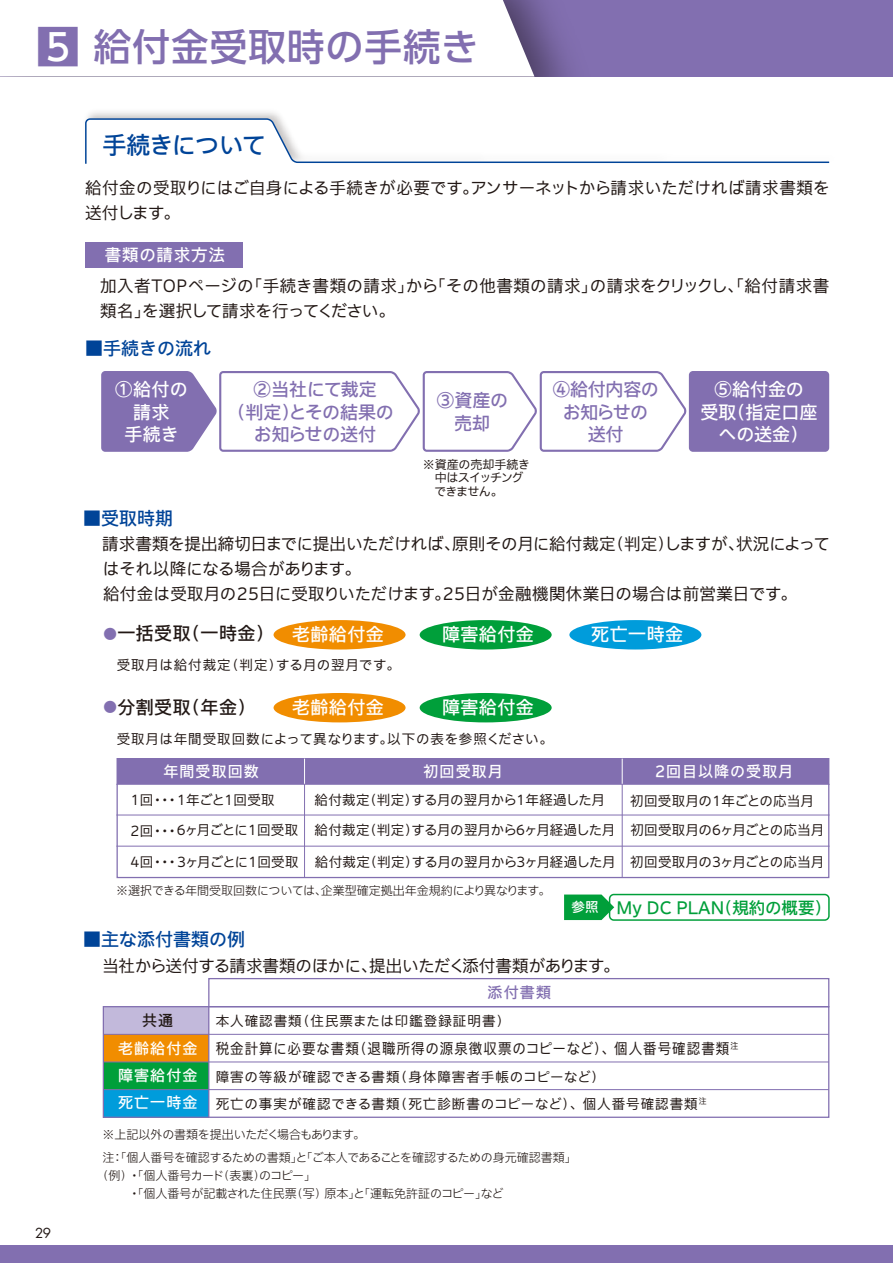
<style>
.page{position:relative;width:893px;height:1263px;background:#fff}
.page>*{position:absolute;margin:0;border:0;box-sizing:border-box;transform-origin:0 0}
.t1{font:500 37.5px "UD Shin Go Pro";letter-spacing:.03em;color:#826fb0}
.t2{font:500 24px "Iwa UCDA Goth Std";letter-spacing:-.045em;color:#004498}
.t3{font:500 18px/22.5px "Iwa UCDA Goth Std";letter-spacing:-.015em;color:#826fb0;text-align:center}
.t4{font:500 18px/22.5px "Iwa UCDA Goth Std";letter-spacing:.025em;color:#fff;text-align:center}
.t5{font:500 18px "Iwa UCDA Goth Std";letter-spacing:.025em;color:#221815}
.t6{font:500 18px "Iwa UCDA Goth Std";color:#004498}
.t7{font:500 18px/22.5px "Iwa UCDA Goth Std";color:#fff;text-align:center}
.t8{font:16.5px/24.8px "Iwa UCDA Goth Std R2";letter-spacing:.005em;color:#221815}
.t9{font:500 16.5px "Iwa UCDA Goth Std";color:#009f3a}
.t10{font:500 16.5px "Iwa UCDA Goth Std";letter-spacing:.05em;color:#fff}
.t11{font:500 15px "Iwa UCDA Goth Std";letter-spacing:.075em;color:#fff}
.t12{font:500 15px "Iwa UCDA Goth Std";color:#826fb0}
.t13{font:500 15px "Iwa UCDA Goth Std";color:#221815}
.t14{font:14.7px "Iwa UCDA Goth Std R2";letter-spacing:.075em;color:#221815;scale:.92 1}
.t15{font:13.5px "Iwa UCDA Goth Std R2";letter-spacing:-.015em;color:#221815}
.t16{font:13.5px/27px "Iwa UCDA Goth Std R2";letter-spacing:.075em;color:#221815}
.t17{font:13.5px "Iwa UCDA Goth Std R2";letter-spacing:.055em;color:#221815}
.t18{font:13.5px "Iwa UCDA Goth Std R2";letter-spacing:.025em;color:#221815}
.t19{font:13.5px "Iwa UCDA Goth Std R2";letter-spacing:-.005em;color:#221815}
.t20{font:13.5px "Futura Std";color:#221815}
.t21{font:300 12px/23.1px "Iwa UCDA Goth Std";letter-spacing:-.01em;color:#221815}
.t22{font:12px/13.5px "Iwa UCDA Goth Std R2";letter-spacing:-.045em;color:#221815}
.s1{font-size:43.2px}
.s2{font-size:13.5px;color:#826fb0}
.s3{color:#fff}
.s4{font-size:13.5px;color:#fff}
.s5{font-family:"Iwa UCDA Goth Std";font-weight:500;font-size:15px;color:#fff}
</style>
<div class="page">
<div style="left:117px;top:759px;width:712px;height:25px;background:#826fb0"></div>
<div style="left:103px;top:1034px;width:106px;height:28px;background:#f18d00"></div>
<div style="left:103px;top:1062px;width:106px;height:28px;background:#009f3a"></div>
<div style="left:103px;top:1090px;width:106px;height:28px;background:#009cdb"></div>
<div style="left:103px;top:1007px;width:106px;height:27px;background:#c2b9db"></div>
<hr style="left:208px;top:1007px;width:1px;height:110px;background:#826fb0">
<svg style="left:101px;top:371px;width:586px;height:81px"></svg>
<div style="left:689px;top:371px;width:140px;height:81px;background:#826fb0;border-radius:4px"></div>
<div style="left:274px;top:620px;width:132px;height:29px;background:#f18d00;border-radius:50%"></div>
<div style="left:420px;top:620px;width:132px;height:29px;background:#009f3a;border-radius:50%"></div>
<div style="left:569px;top:620px;width:132px;height:29px;background:#009cdb;border-radius:50%"></div>
<div style="left:274px;top:693px;width:132px;height:29px;background:#f18d00;border-radius:50%"></div>
<div style="left:420px;top:693px;width:132px;height:29px;background:#009f3a;border-radius:50%"></div>
<div style="left:117px;top:758px;width:712px;height:120px;border:1px solid #826fb0"></div>
<hr style="left:103px;top:1034px;width:726px;height:1px;background:#826fb0">
<hr style="left:103px;top:1061px;width:726px;height:1px;background:#826fb0">
<hr style="left:103px;top:1089px;width:726px;height:1px;background:#826fb0">
<div style="left:208px;top:978px;width:621px;height:29px;border:1px solid #826fb0"></div>
<svg style="left:564px;top:894px;width:50px;height:26px"></svg>
<hr style="left:304px;top:759px;width:1px;height:118px;background:#826fb0">
<hr style="left:622px;top:759px;width:1px;height:118px;background:#826fb0">
<svg style="left:304px;top:759px;width:1px;height:25px"></svg>
<svg style="left:622px;top:759px;width:1px;height:25px"></svg>
<hr style="left:116px;top:814px;width:713px;height:1px;background:#826fb0">
<hr style="left:116px;top:846px;width:713px;height:1px;background:#826fb0">
<div style="left:609px;top:894px;width:221px;height:27px;border:1px solid #009f3a;border-radius:4px"></div>
<svg style="left:85px;top:118px;width:745px;height:46px"></svg>
<div style="left:103px;top:1006px;width:726px;height:112px;border:1px solid #826fb0"></div>
<hr style="left:116px;top:784px;width:713px;height:1px;background:#826fb0">
<div style="left:85px;top:242px;width:157px;height:25px;background:#826fb0"></div>
<div style="left:0;top:1246px;width:893px;height:17px;background:#826fb0"></div>
<div style="left:0;top:0;width:893px;height:77px;background:#826fb0"></div>
<div style="left:0;top:0;width:534px;height:77px;background:#fff"></div>
<h1 class="t1" style="left:37px;top:16px;width:444px"><span class="s1">5</span> 給付金受取時の手続き</h1>
<h2 class="t2" style="left:102px;top:128px;width:165px">手続きについて</h2>
<p class="t8" style="left:85px;top:175px;width:746px">給付金の受取りにはご自身による手続きが必要です。アンサーネットから請求いただければ請求書類を送付します。</p>
<p class="t10" style="left:105px;top:243px;width:122px">書類の請求方法</p>
<p class="t8" style="left:100px;top:272px;width:730px">加入者TOPページの「手続き書類の請求」から「その他書類の請求」の請求をクリックし、「給付請求書類名」を選択して請求を行ってください。</p>
<p class="t6" style="left:85px;top:335px;width:127px">■手続きの流れ</p>
<p class="t4" style="left:115px;top:377px;width:75px">①給付の請求<br>手続き</p>
<p class="t3" style="left:552px;top:377px;width:108px">④給付内容のお知らせの送付</p>
<p class="t3" style="left:228px;top:377px;width:168px">②当社にて裁定<br>（判定）とその結果のお知らせの送付</p>
<p class="t3" style="left:436px;top:388px;width:73px">③資産の売却</p>
<p class="t7" style="left:700px;top:377px;width:118px">⑤給付金の<br>受取（指定口座への送金）</p>
<p class="t22" style="left:434px;top:456px;width:97px;text-indent:-12px">※資産の売却手続き中はスイッチングできません。</p>
<p class="t6" style="left:83px;top:505px;width:91px">■受取時期</p>
<p class="t8" style="left:102px;top:530px;width:729px">請求書類を提出締切日までに提出いただければ、原則その月に給付裁定（判定）しますが、状況によってはそれ以降になる場合があります。<br>給付金は受取月の25日に受取りいただけます。25日が金融機関休業日の場合は前営業日です。</p>
<p class="t5" style="left:103px;top:620px;width:282px"><span class="s2">●</span>一括受取（一時金） <span class="s3">老齢給付金</span></p>
<p class="t4" style="left:442px;top:622px;width:93px">障害給付金</p>
<p class="t4" style="left:591px;top:622px;width:93px">死亡一時金</p>
<p class="t17" style="left:117px;top:655px;width:285px">受取月は給付裁定（判定）する月の翌月です。</p>
<p class="t5" style="left:103px;top:694px;width:153px"><span class="s2">●</span>分割受取（年金）</p>
<p class="t4" style="left:292px;top:695px;width:93px">老齢給付金</p>
<p class="t4" style="left:442px;top:695px;width:93px">障害給付金</p>
<p class="t17" style="left:117px;top:729px;width:438px">受取月は年間受取回数によって異なります。以下の表を参照ください。</p>
<p class="t11" style="left:163px;top:760px;width:97px">年間受取回数</p>
<p class="t11" style="left:423px;top:760px;width:81px">初回受取月</p>
<p class="t11" style="left:655px;top:760px;width:140px">2回目以降の受取月</p>
<p class="t18" style="left:130px;top:790px;width:146px">1回・・・1年ごと1回受取</p>
<p class="t19" style="left:315px;top:790px;width:292px">給付裁定（判定）する月の翌月から1年経過した月</p>
<p class="t18" style="left:630px;top:791px;width:185px">初回受取月の1年ごとの応当月</p>
<p class="t15" style="left:130px;top:820px;width:695px">2回・・・6ヶ月ごとに1回受取 給付裁定（判定）する月の翌月から6ヶ月経過した月 初回受取月の6ヶ月ごとの応当月</p>
<p class="t15" style="left:130px;top:852px;width:695px">4回・・・3ヶ月ごとに1回受取 給付裁定（判定）する月の翌月から3ヶ月経過した月 初回受取月の3ヶ月ごとの応当月</p>
<p class="t21" style="left:116px;top:878px;width:436px">※選択できる年間受取回数については、企業型確定拠出年金規約により異なります。</p>
<p class="t9" style="left:572px;top:895px;width:261px"><span class="s4">参照</span> My DC PLAN（規約の概要）</p>
<p class="t6" style="left:83px;top:926px;width:163px">■主な添付書類の例</p>
<p class="t8" style="left:102px;top:952px;width:519px">当社から送付する請求書類のほかに、提出いただく添付書類があります。</p>
<p class="t12" style="left:488px;top:982px;width:65px">添付書類</p>
<p class="t16" style="left:216px;top:1007px;width:296px">本人確認書類（住民票または印鑑登録証明書）</p>
<p class="t14" style="left:118px;top:1038px;width:676px"><span class="s5">老齢給付金</span> 税金計算に必要な書類（退職所得の源泉徴収票のコピーなど）、個人番号確認書類<sup>注</sup></p>
<p class="t16" style="left:118px;top:1062px;width:590px"><span class="s5">障害給付金</span> 障害の等級が確認できる書類（身体障害者手帳のコピーなど）<br><span class="s5">死亡一時金</span> 死亡の事実が確認できる書類（死亡診断書のコピーなど）、個人番号確認書類<sup>注</sup></p>
<p class="t13" style="left:142px;top:1010px;width:33px">共通</p>
<p class="t20" style="left:35px;top:1224px;width:18px">29</p>
<p class="t21" style="left:103px;top:1122px;width:476px">※上記以外の書類を提出いただく場合もあります。<br>注：「個人番号を確認するための書類」と「ご本人であることを確認するための身元確認書類」</p>
<p class="t21" style="left:128px;top:1166px;width:377px;line-height:18px;text-indent:-32px">（例）・「個人番号カード（表裏）のコピー」<br>・「個人番号が記載された住民票（写）原本」と「運転免許証のコピー」など</p>
</div>
